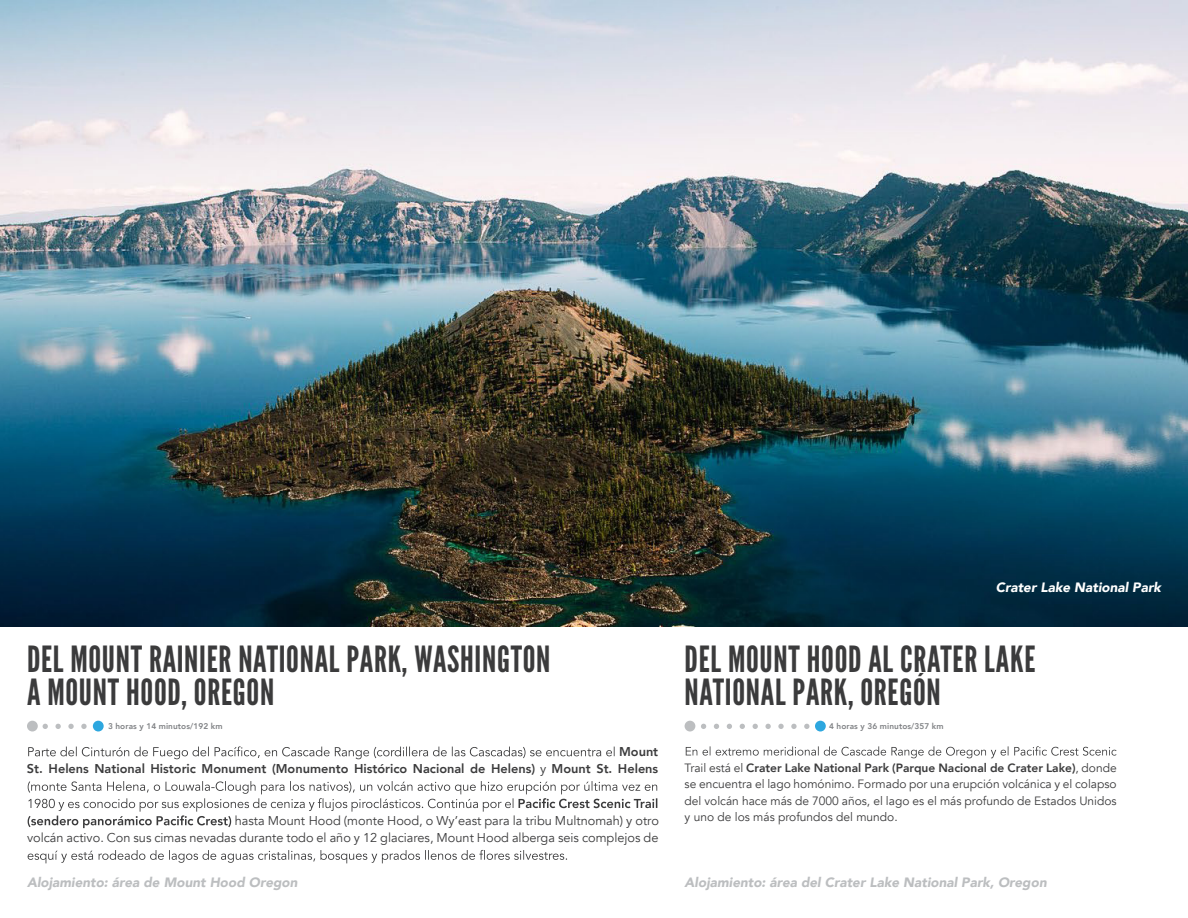
<style>
.page{position:relative;width:1188px;height:918px;background:#fff}
.page>*{position:absolute;margin:0;border:0;box-sizing:border-box;transform-origin:0 0}
.t1{font:36px/33px "League Gothic";letter-spacing:.02em;color:#3b3b3c}
.t2{font:italic 900 13.5px "Avenir";color:#bcbec0}
.t3{font:italic 900 13.5px "Avenir";color:#fff}
.t4{font:12.75px/17.2px "Avenir";color:#3b3b3c;text-align:right}
.t5{font:800 12.75px/17.2px "Avenir";color:#3b3b3c;text-align:right}
.t6{font:12px/16.5px "Avenir";color:#3b3b3c;text-align:justify}
.t7{font:800 8.25px "Avenir";letter-spacing:.01em;color:#808285}
.s1{font-weight:400}
.s2{font-weight:800}
</style>
<div class="page">
<img style="left:0;top:0;width:1188px;height:626px">
<svg style="left:28px;top:746px;width:587px;height:13px"></svg>
<svg style="left:28px;top:781px;width:629px;height:47px"></svg>
<svg style="left:28px;top:850px;width:539px;height:13px"></svg>
<svg style="left:686px;top:746px;width:431px;height:12px"></svg>
<svg style="left:43px;top:724px;width:51px;height:5px"></svg>
<div style="left:27px;top:721px;width:11px;height:10px;background:#bcbec0;border-radius:50%"></div>
<div style="left:93px;top:721px;width:11px;height:10px;background:#2da7df;border-radius:50%"></div>
<svg style="left:701px;top:724px;width:115px;height:5px"></svg>
<div style="left:685px;top:721px;width:10px;height:10px;background:#bcbec0;border-radius:50%"></div>
<div style="left:815px;top:721px;width:11px;height:10px;background:#2da7df;border-radius:50%"></div>
<p class="t3" style="left:996px;top:576px;width:167px">Crater Lake National Park</p>
<h1 class="t1" style="left:27px;top:643px;width:525px">DEL MOUNT RAINIER NATIONAL PARK, WASHINGTON<br>A MOUNT HOOD, OREGON</h1>
<p class="t5" style="left:27px;top:743px;width:633px">Mount<br>St. Helens National Historic Monument (Monumento Histórico Nacional de Helens) <span class="s1">y</span> Mount St. Helens</p>
<p class="t4" style="left:27px;top:812px;width:633px">hasta Mount Hood (monte Hood, o Wy’east para la tribu Multnomah) y otro<br>volcán activo. Con sus cimas nevadas durante todo el año y 12 glaciares, Mount Hood alberga seis complejos de</p>
<p class="t2" style="left:27px;top:872px;width:272px">Alojamiento: área de Mount Hood Oregon</p>
<h1 class="t1" style="left:685px;top:643px;width:352px">DEL MOUNT HOOD AL CRATER LAKE<br>NATIONAL PARK, OREGÓN</h1>
<p class="t7" style="left:108px;top:720px;width:116px">3 horas y 14 minutos/192 km</p>
<p class="t7" style="left:829px;top:720px;width:116px">4 horas y 36 minutos/357 km</p>
<p class="t6" style="left:685px;top:760px;width:434px">Trail está el <span class="s2">Crater Lake National Park (Parque Nacional de Crater Lake)</span>, donde se encuentra el lago homónimo. Formado por una erupción volcánica y el colapso del volcán hace más de 7000 años, el lago es el más profundo de Estados Unidos y uno de los más profundos del mundo.</p>
<p class="t2" style="left:685px;top:871px;width:364px">Alojamiento: área del Crater Lake National Park, Oregon</p>
</div>
